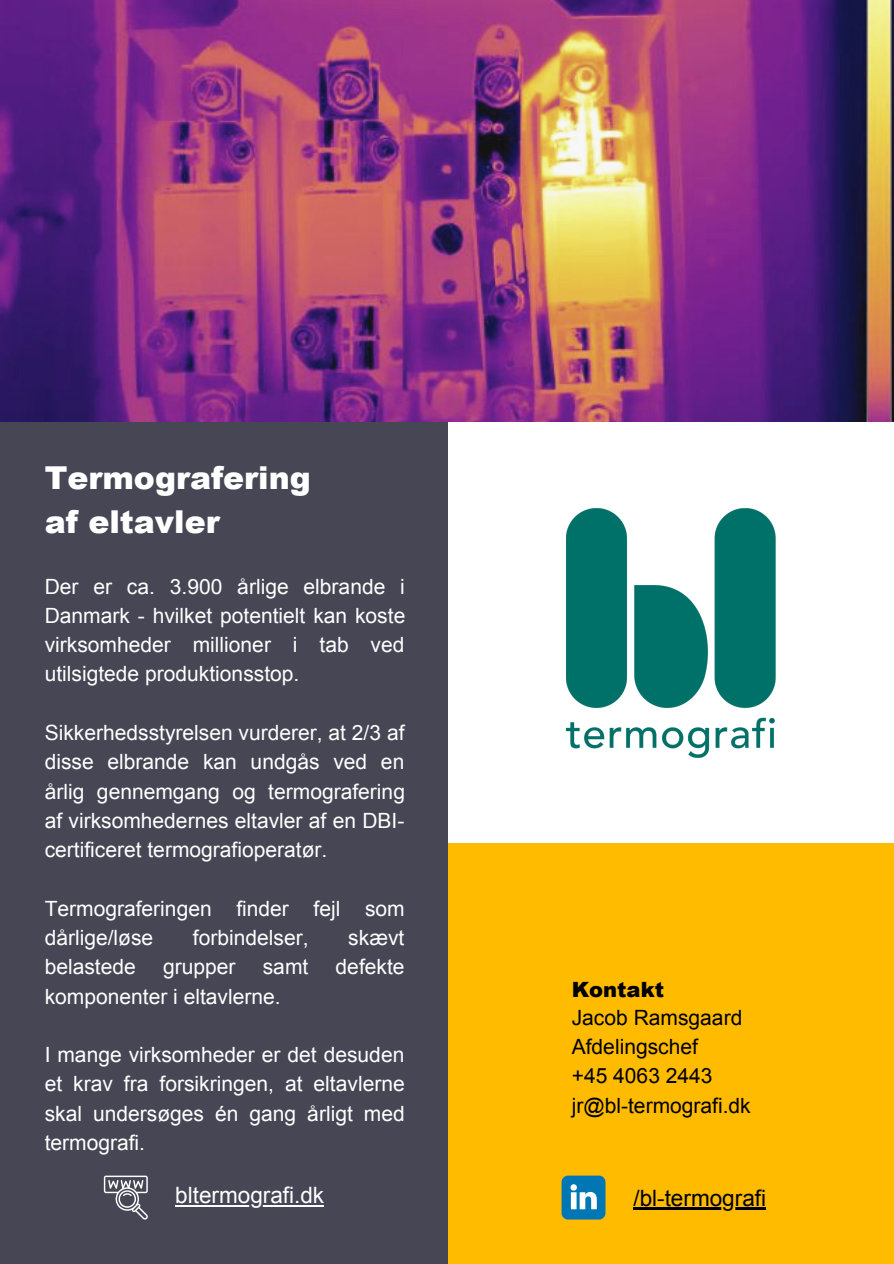
<style>
.page{position:relative;width:894px;height:1264px;background:#fff}
.page>*{position:absolute;margin:0;border:0;box-sizing:border-box;transform-origin:0 0}
.t1{font:900 31.5px "Arial";color:#fff}
.t2{font:22.5px "Arial";color:#fff}
.t3{font:22.5px "Arial";color:#000}
.t4{font:21px/29.2px "Arial";color:#fff;text-align:justify}
.t5{font:21px "Arial";color:#000}
.t6{font:900 21px "Arial";color:#000}
</style>
<div class="page">
<div style="left:447px;top:843px;width:446px;height:420px;background:#fb0"></div>
<div style="left:0;top:421px;width:447px;height:842px;background:#464655"></div>
<img style="left:0;top:0;width:893px;height:422px">
<svg style="left:104px;top:1175px;width:44px;height:44px"></svg>
<hr style="left:175px;top:1204px;width:149px;height:2px;background:#fff">
<svg style="left:561px;top:1175px;width:44px;height:44px;background:#3691ba"></svg>
<hr style="left:633px;top:1207px;width:133px;height:2px;background:#000">
<img style="left:566px;top:508px;width:210px;height:250px">
<p class="t1" style="left:45px;top:454px;width:267px">Termografering</p>
<p class="t1" style="left:45px;top:498px;width:176px">af eltavler</p>
<p class="t4" style="left:45px;top:571px;width:362px">Der er ca. 3.900 årlige elbrande i Danmark - hvilket potentielt kan koste virksomheder millioner i tab ved utilsigtede produktionsstop.</p>
<p class="t4" style="left:45px;top:718px;width:362px">Sikkerhedsstyrelsen vurderer, at 2/3 af disse elbrande kan undgås ved en årlig gennemgang og termografering af virksomhedernes eltavler af en DBI&shy;certificeret termografioperatør.</p>
<p class="t4" style="left:45px;top:893px;width:361px">Termograferingen finder fejl som dårlige/løse</p>
<p class="t4" style="left:193px;top:923px;width:117px">forbindelser,</p>
<p class="t4" style="left:348px;top:923px;width:58px">skævt</p>
<p class="t4" style="left:45px;top:952px;width:93px">belastede</p>
<p class="t4" style="left:163px;top:952px;width:74px">grupper</p>
<p class="t4" style="left:263px;top:952px;width:47px">samt</p>
<p class="t4" style="left:335px;top:952px;width:70px">defekte</p>
<p class="t4" style="left:45px;top:981px;width:237px">komponenter i eltavlerne.</p>
<p class="t4" style="left:45px;top:1040px;width:361px">I mange virksomheder er det desuden et krav fra forsikringen, at eltavlerne skal undersøges én gang årligt med termografi.</p>
<p class="t2" style="left:175px;top:1182px;width:150px">bltermografi.dk</p>
<p class="t3" style="left:633px;top:1185px;width:134px">/bl-termografi</p>
<p class="t6" style="left:571px;top:973px;width:94px">Kontakt</p>
<p class="t5" style="left:571px;top:1005px;width:172px">Jacob Ramsgaard</p>
<p class="t5" style="left:571px;top:1035px;width:128px">Afdelingschef</p>
<p class="t5" style="left:571px;top:1064px;width:142px">+45 4063 2443</p>
<p class="t5" style="left:571px;top:1093px;width:180px">jr@bl-termografi.dk</p>
</div>
